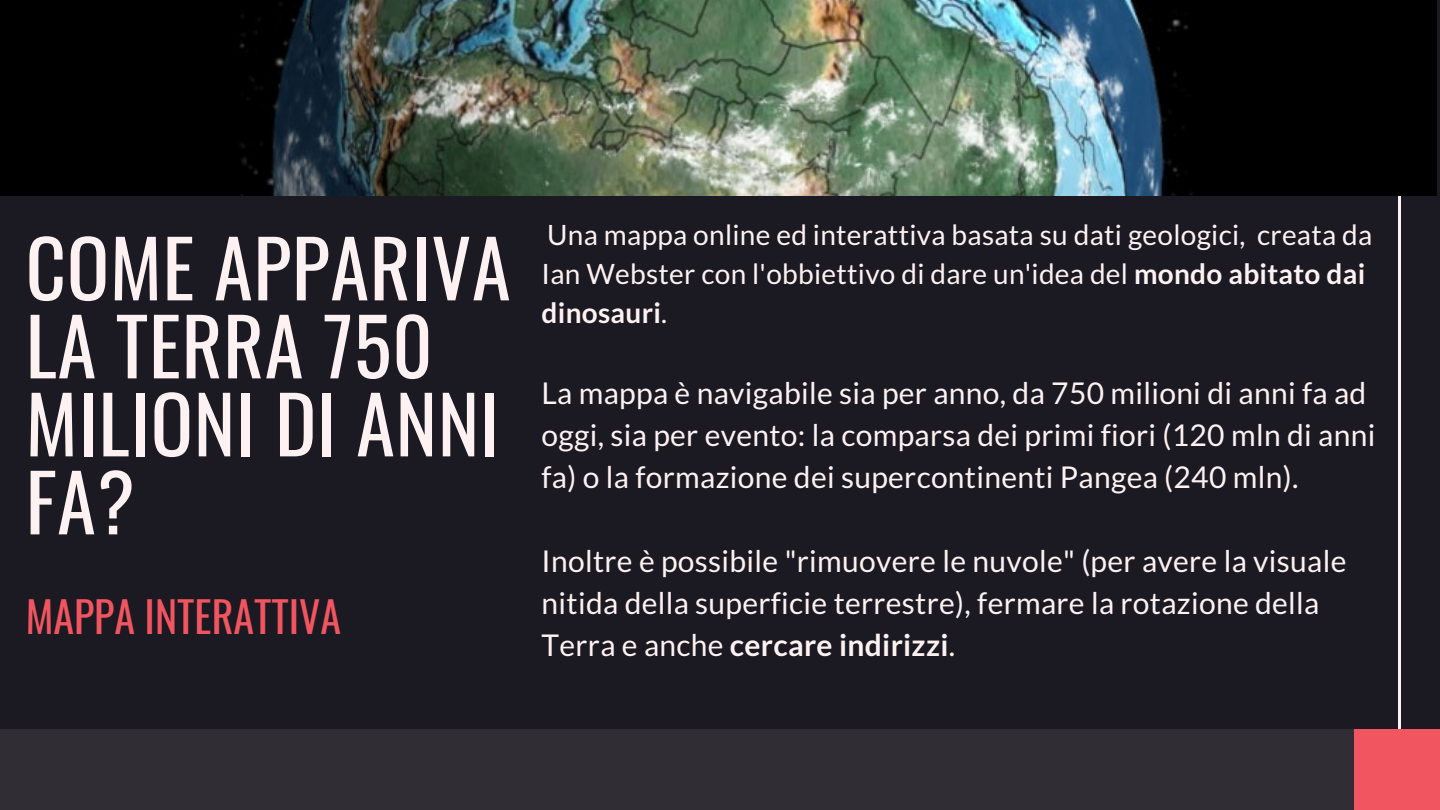
<style>
.page{position:relative;width:1440px;height:810px;background:#1b1922}
.page>*{position:absolute;margin:0;border:0;box-sizing:border-box;transform-origin:0 0}
.t1{font:78.5px/78px "Oswald";letter-spacing:.01em;color:#fdf2f1}
.t2{font:42px "Oswald";color:#f15560}
.t3{font:30px/42px "Lato";letter-spacing:.01em;color:#fdf2f1}
.t4{font:28px/39px "Lato";letter-spacing:.01em;color:#fdf2f1}
.s1{font-weight:700}
</style>
<div class="page">
<hr style="left:1398px;top:193px;width:3px;height:543px;background:#fdf2f1">
<div style="left:0;top:729px;width:1440px;height:81px;background:#302d35"></div>
<div style="left:1354px;top:729px;width:86px;height:81px;background:#f15560"></div>
<img style="left:0;top:0;width:1437px;height:195px">
<p class="t1" style="left:26px;top:226px;width:486px">COME APPARIVA<br>LA TERRA 750<br>MILIONI DI ANNI<br>FA?</p>
<p class="t2" style="left:26px;top:584px;width:317px">MAPPA INTERATTIVA</p>
<p class="t4" style="left:542px;top:215px;width:832px">Una mappa online ed interattiva basata su dati geologici, creata da<br>Ian Webster con l'obbiettivo di dare un'idea del <span class="s1">mondo abitato dai dinosauri</span>.</p>
<p class="t3" style="left:542px;top:371px;width:835px">La mappa è navigabile sia per anno, da 750 milioni di anni fa ad oggi, sia per evento: la comparsa dei primi fiori (120 mln di anni fa) o la formazione dei supercontinenti Pangea (240 mln).</p>
<p class="t3" style="left:542px;top:539px;width:806px">Inoltre è possibile "rimuovere le nuvole" (per avere la visuale nitida della superficie terrestre), fermare la rotazione della<br>Terra e anche <span class="s1">cercare indirizzi</span>.</p>
</div>
